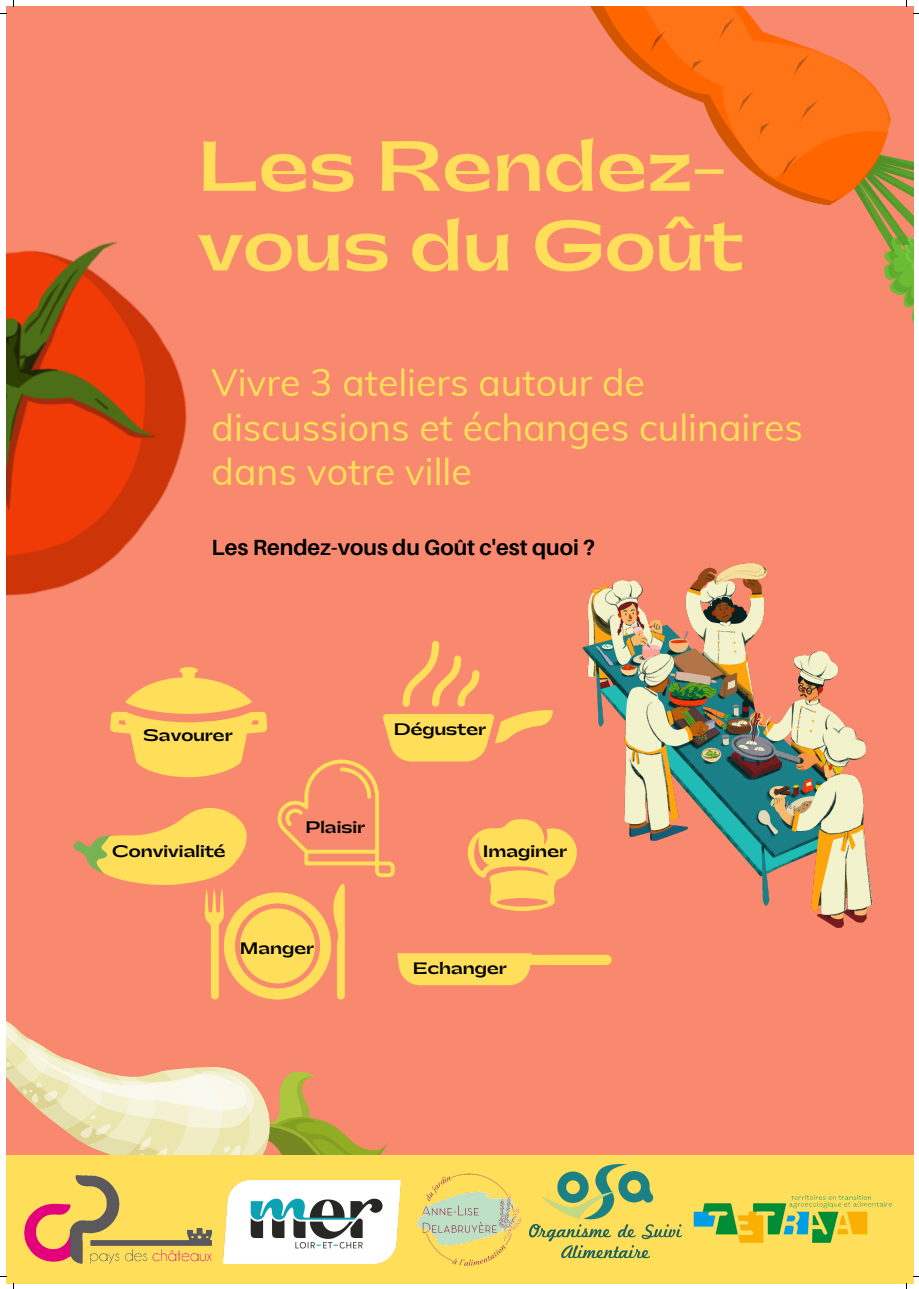
<style>
.page{position:relative;width:919px;height:1289px;background:#fff}
.page>*{position:absolute;margin:0;border:0;box-sizing:border-box;transform-origin:0 0}
.t1{font:700 66.45px/79.7px "Gatwick";color:#ffde59}
.t2{font:37.42px/44.4px "Muli";color:#ffde59}
.t3{font:700 21.98px "Aileron";color:#000}
.t4{font:700 15.6px "Gatwick";color:#000}
</style>
<div class="page">
<div style="left:6px;top:6px;width:907px;height:1276px;background:#f8886e"></div>
<svg style="left:590px;top:6px;width:254px;height:200px"></svg>
<svg style="left:778px;top:183px;width:19px;height:1px"></svg>
<svg style="left:608px;top:6px;width:283px;height:177px"></svg>
<svg style="left:844px;top:152px;width:69px;height:169px"></svg>
<img style="left:6px;top:242px;width:181px;height:354px">
<img style="left:588px;top:563px;width:283px;height:364px">
<svg style="left:295px;top:1071px;width:93px;height:84px"></svg>
<svg style="left:6px;top:999px;width:289px;height:156px"></svg>
<div style="left:6px;top:1155px;width:907px;height:127px;background:#ffde59"></div>
<img style="left:24px;top:1175px;width:187px;height:88px">
<img style="left:416px;top:1173px;width:106px;height:93px">
<img style="left:529px;top:1164px;width:151px;height:95px">
<img style="left:680px;top:1195px;width:212px;height:48px">
<img style="left:223px;top:1180px;width:177px;height:83px">
<svg style="left:73px;top:640px;width:538px;height:359px"></svg>
<p class="t1" style="left:198px;top:129px;width:547px">Les Rendez&shy;vous du Goût</p>
<p class="t2" style="left:211px;top:360px;width:592px">Vivre 3 ateliers autour de discussions et échanges culinaires dans votre ville</p>
<p class="t3" style="left:211px;top:534px;width:385px">Les Rendez-vous du Goût c'est quoi ?</p>
<p class="t4" style="left:143px;top:727px;width:91px">Savourer</p>
<p class="t4" style="left:393px;top:721px;width:94px">Déguster</p>
<p class="t4" style="left:305px;top:819px;width:61px">Plaisir</p>
<p class="t4" style="left:112px;top:843px;width:115px">Convivialité</p>
<p class="t4" style="left:482px;top:843px;width:86px">Imaginer</p>
<p class="t4" style="left:240px;top:940px;width:76px">Manger</p>
<p class="t4" style="left:413px;top:960px;width:95px">Echanger</p>
</div>
